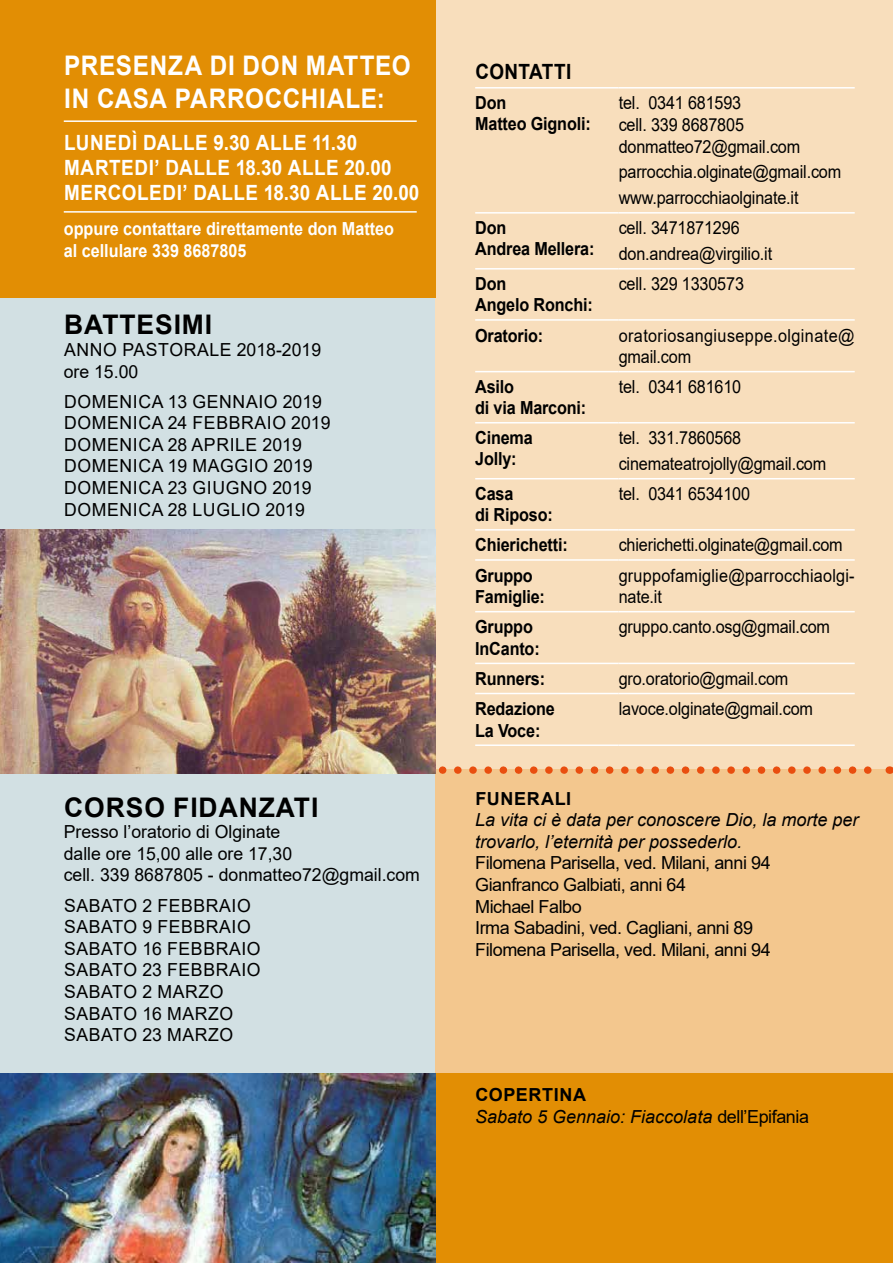
<style>
.page{position:relative;width:893px;height:1263px;background:#fff}
.page>*{position:absolute;margin:0;border:0;box-sizing:border-box;transform-origin:0 0}
.t1{font:700 27px/32.4px "Arial";letter-spacing:.03em;color:#fff;scale:.9 1}
.t2{font:700 27px "Arial";letter-spacing:.035em;color:#000}
.t3{font:700 21px/25.2px "Arial";letter-spacing:.025em;color:#fff;scale:.9 1}
.t4{font:700 21px "Arial";letter-spacing:.015em;color:#000;scale:.9 1}
.t5{font:18px/25.8px "Arial";letter-spacing:-.01em;color:#000;scale:.9 1}
.t6{font:18px/21.6px "Arial";letter-spacing:-.01em;color:#000}
.t7{font:18px/21.6px "Arial";letter-spacing:.035em;color:#000}
.t8{font:700 18px/21px "Arial";letter-spacing:-.01em;color:#000;scale:.9 1}
.t9{font:italic 18px/21.6px "Arial";color:#000}
.t10{font:700 18px/22.2px "Arial";color:#fff;scale:.9 1}
.t11{font:18px/21.6px "Arial";letter-spacing:.025em;color:#000;scale:.9 1}
.t12{font:18px/21.6px "Arial";letter-spacing:.015em;color:#000;scale:.9 1}
.t13{font:700 18px "Arial";letter-spacing:.035em;color:#000}
.s1{font-weight:700;font-style:normal}
.s2{font-style:normal}
</style>
<div class="page">
<div style="left:0;top:0;width:893px;height:1199px;background:#d2e0e3"></div>
<div style="left:436px;top:0;width:457px;height:769px;background:#f8debc"></div>
<div style="left:436px;top:769px;width:457px;height:494px;background:#f3c78e"></div>
<div style="left:0;top:0;width:436px;height:298px;background:#e28e04"></div>
<div style="left:427px;top:1073px;width:466px;height:190px;background:#e28e04"></div>
<hr style="left:475px;top:87px;width:144px;height:2px;background:#fff">
<hr style="left:619px;top:87px;width:236px;height:2px;background:#fff">
<hr style="left:475px;top:212px;width:144px;height:2px;background:#fff">
<hr style="left:619px;top:212px;width:236px;height:2px;background:#fff">
<hr style="left:475px;top:268px;width:144px;height:2px;background:#fff">
<hr style="left:619px;top:268px;width:236px;height:2px;background:#fff">
<hr style="left:475px;top:422px;width:144px;height:1px;background:#fff">
<hr style="left:619px;top:422px;width:236px;height:1px;background:#fff">
<hr style="left:475px;top:478px;width:144px;height:1px;background:#fff">
<hr style="left:619px;top:478px;width:236px;height:1px;background:#fff">
<hr style="left:475px;top:319px;width:144px;height:2px;background:#fff">
<hr style="left:619px;top:319px;width:236px;height:2px;background:#fff">
<hr style="left:475px;top:371px;width:144px;height:1px;background:#fff">
<hr style="left:619px;top:371px;width:236px;height:1px;background:#fff">
<hr style="left:475px;top:529px;width:144px;height:2px;background:#fff">
<hr style="left:619px;top:529px;width:236px;height:2px;background:#fff">
<hr style="left:475px;top:559px;width:144px;height:2px;background:#fff">
<hr style="left:619px;top:559px;width:236px;height:2px;background:#fff">
<hr style="left:475px;top:611px;width:144px;height:1px;background:#fff">
<hr style="left:619px;top:611px;width:236px;height:1px;background:#fff">
<hr style="left:475px;top:663px;width:144px;height:1px;background:#fff">
<hr style="left:619px;top:663px;width:236px;height:1px;background:#fff">
<hr style="left:475px;top:693px;width:144px;height:1px;background:#fff">
<hr style="left:619px;top:693px;width:236px;height:1px;background:#fff">
<hr style="left:475px;top:744px;width:144px;height:2px;background:#fff">
<hr style="left:619px;top:744px;width:236px;height:2px;background:#fff">
<hr style="left:64px;top:120px;width:353px;height:2px;background:#fff">
<hr style="left:64px;top:211px;width:353px;height:2px;background:#fff">
<svg style="left:439px;top:766px;width:433px;height:8px"></svg>
<img style="left:0;top:1073px;width:436px;height:190px">
<img style="left:0;top:529px;width:436px;height:245px">
<h1 class="t1" style="left:64px;top:50px;width:387px">PRESENZA DI DON MATTEO<br>IN CASA PARROCCHIALE:</h1>
<p class="t3" style="left:64px;top:130px;width:396px">LUNEDÌ DALLE 9.30 ALLE 11.30<br>MARTEDI’ DALLE 18.30 ALLE 20.00<br>MERCOLEDI’ DALLE 18.30 ALLE 20.00</p>
<p class="t10" style="left:64px;top:218px;width:369px">oppure contattare direttamente don Matteo al cellulare 339 8687805</p>
<h1 class="t2" style="left:64px;top:306px;width:150px">BATTESIMI</h1>
<p class="t6" style="left:64px;top:339px;width:259px">ANNO PASTORALE 2018-2019 ore 15.00</p>
<p class="t7" style="left:64px;top:390px;width:268px">DOMENICA 13 GENNAIO 2019<br>DOMENICA 24 FEBBRAIO 2019<br>DOMENICA 28 APRILE 2019<br>DOMENICA 19 MAGGIO 2019<br>DOMENICA 23 GIUGNO 2019<br>DOMENICA 28 LUGLIO 2019</p>
<h1 class="t2" style="left:64px;top:788px;width:256px">CORSO FIDANZATI</h1>
<p class="t6" style="left:64px;top:821px;width:358px">Presso l’oratorio di Olginate<br>dalle ore 15,00 alle ore 17,30<br>cell. 339 8687805 - donmatteo72@gmail.com</p>
<p class="t7" style="left:64px;top:894px;width:198px">SABATO 2 FEBBRAIO<br>SABATO 9 FEBBRAIO<br>SABATO 16 FEBBRAIO<br>SABATO 23 FEBBRAIO<br>SABATO 2 MARZO<br>SABATO 16 MARZO<br>SABATO 23 MARZO</p>
<p class="t4" style="left:475px;top:57px;width:108px">CONTATTI</p>
<p class="t8" style="left:475px;top:93px;width:130px">Don<br>Matteo Gignoli:</p>
<p class="t5" style="left:619px;top:92px;width:203px;line-height:21.6px">tel. 0341 681593<br>cell. 339 8687805 donmatteo72@gmail.com</p>
<p class="t5" style="left:619px;top:159px;width:249px">parrocchia.olginate@gmail.com www.parrocchiaolginate.it</p>
<p class="t8" style="left:475px;top:218px;width:134px">Don<br>Andrea Mellera:</p>
<p class="t5" style="left:619px;top:215px;width:172px">cell. 3471871296 don.andrea@virgilio.it</p>
<p class="t8" style="left:475px;top:274px;width:132px">Don<br>Angelo Ronchi:</p>
<p class="t5" style="left:619px;top:271px;width:141px">cell. 329 1330573</p>
<p class="t8" style="left:475px;top:325px;width:77px">Oratorio:</p>
<p class="t11" style="left:619px;top:324px;width:263px">oratoriosangiuseppe.olginate@ gmail.com</p>
<p class="t8" style="left:475px;top:377px;width:125px">Asilo<br>di via Marconi:</p>
<p class="t5" style="left:619px;top:374px;width:138px">tel. 0341 681610</p>
<p class="t8" style="left:475px;top:428px;width:66px">Cinema<br>Jolly:</p>
<p class="t5" style="left:619px;top:425px;width:232px">tel. 331.7860568 cinemateatrojolly@gmail.com</p>
<p class="t8" style="left:475px;top:484px;width:88px">Casa<br>di Riposo:</p>
<p class="t5" style="left:619px;top:481px;width:148px">tel. 0341 6534100</p>
<p class="t8" style="left:475px;top:535px;width:104px">Chierichetti:</p>
<p class="t5" style="left:619px;top:532px;width:250px">chierichetti.olginate@gmail.com</p>
<p class="t8" style="left:475px;top:565px;width:79px;line-height:21.6px">Gruppo<br>Famiglie:</p>
<p class="t12" style="left:619px;top:564px;width:264px">gruppofamiglie@parrocchiaolgi&shy;nate.it</p>
<p class="t8" style="left:475px;top:616px;width:73px;line-height:21.6px">Gruppo<br>InCanto:</p>
<p class="t5" style="left:619px;top:614px;width:236px">gruppo.canto.osg@gmail.com</p>
<p class="t8" style="left:475px;top:668px;width:79px">Runners:</p>
<p class="t5" style="left:619px;top:666px;width:190px">gro.oratorio@gmail.com</p>
<p class="t8" style="left:475px;top:698px;width:90px;line-height:21.6px">Redazione<br>La Voce:</p>
<p class="t5" style="left:619px;top:696px;width:218px">lavoce.olginate@gmail.com</p>
<p class="t13" style="left:475px;top:785px;width:97px">FUNERALI</p>
<p class="t9" style="left:475px;top:809px;width:385px">La vita ci è data per conoscere Dio, la morte per trovarlo, l’eternità per possederlo.</p>
<p class="t6" style="left:475px;top:852px;width:297px">Filomena Parisella, ved. Milani, anni 94<br>Gianfranco Galbiati, anni 64<br>Michael Falbo<br>Irma Sabadini, ved. Cagliani, anni 89<br>Filomena Parisella, ved. Milani, anni 94</p>
<p class="t9" style="left:475px;top:1084px;width:335px"><span class="s1">COPERTINA<br></span>Sabato 5 Gennaio: Fiaccolata <span class="s2">dell’Epifania</span></p>
</div>
